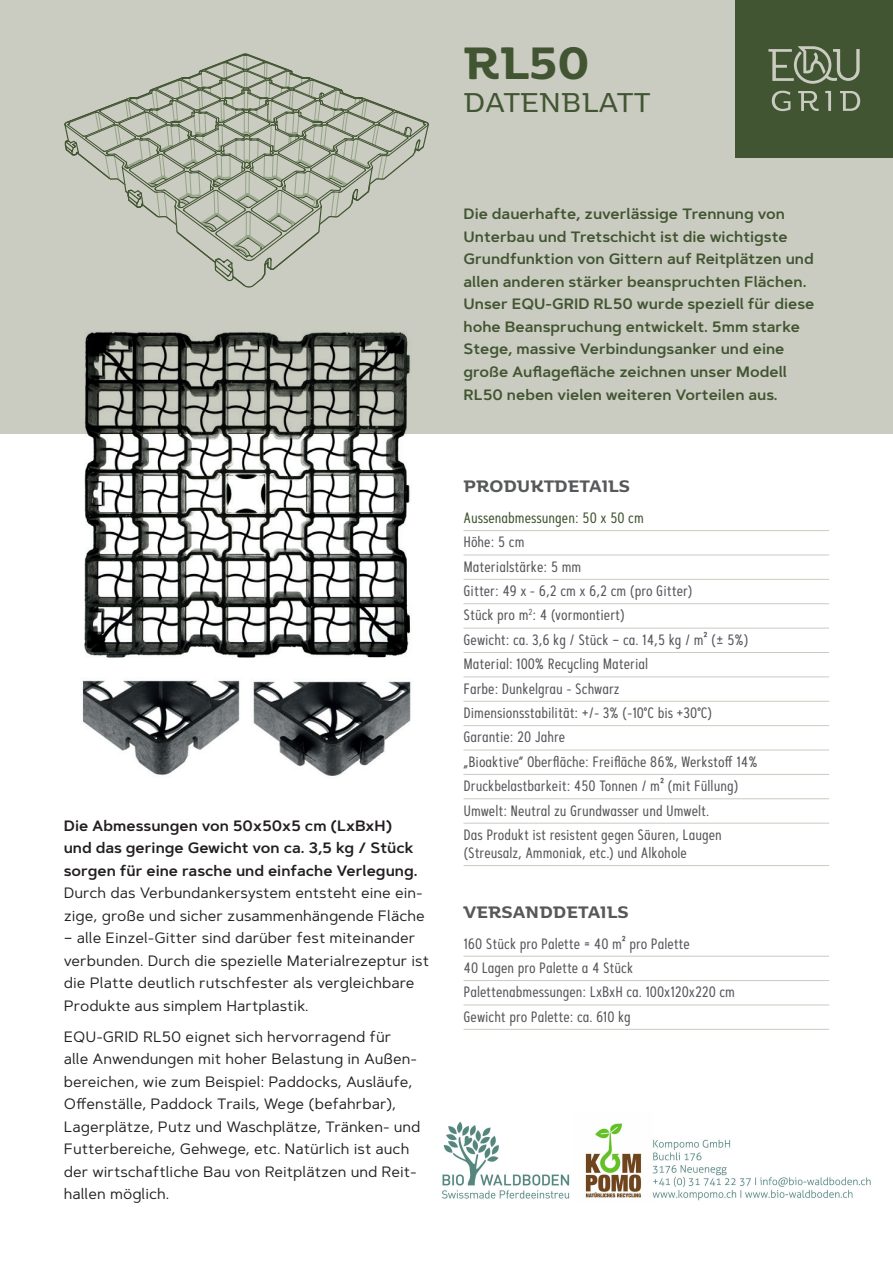
<style>
.page{position:relative;width:893px;height:1263px;background:#fff}
.page>*{position:absolute;margin:0;border:0;box-sizing:border-box;transform-origin:0 0}
.t1{font:600 45px "Moreno";color:#425532}
.t2{font:27px "Moreno";color:#425532}
.t3{font:600 16.5px "Moreno";color:#57585a}
.t4{font:15px/24.5px "Artegra Sans Cn Alt";color:#57585a}
.t5{font:15px/22.5px "Artegra Sans";color:#231f20}
.t6{font:600 15px/22.5px "Artegra Sans";color:#425532}
.t7{font:600 15px/22.5px "Artegra Sans";color:#231f20}
.t8{font:15px "Artegra Sans Cn Alt";color:#425532}
</style>
<div class="page">
<div style="left:0;top:0;width:893px;height:434px;background:#caccc1"></div>
<hr style="left:463px;top:530px;width:366px;height:1px;background:#caccc1">
<hr style="left:463px;top:555px;width:366px;height:1px;background:#caccc1">
<hr style="left:463px;top:579px;width:366px;height:1px;background:#caccc1">
<hr style="left:463px;top:603px;width:366px;height:1px;background:#caccc1">
<hr style="left:463px;top:628px;width:366px;height:1px;background:#caccc1">
<hr style="left:463px;top:652px;width:366px;height:1px;background:#caccc1">
<hr style="left:463px;top:677px;width:366px;height:1px;background:#caccc1">
<hr style="left:463px;top:701px;width:366px;height:1px;background:#caccc1">
<hr style="left:463px;top:725px;width:366px;height:1px;background:#caccc1">
<hr style="left:463px;top:750px;width:366px;height:1px;background:#caccc1">
<hr style="left:463px;top:774px;width:366px;height:1px;background:#caccc1">
<hr style="left:463px;top:798px;width:366px;height:1px;background:#caccc1">
<hr style="left:463px;top:823px;width:366px;height:1px;background:#caccc1">
<hr style="left:463px;top:865px;width:366px;height:1px;background:#caccc1">
<hr style="left:463px;top:956px;width:366px;height:1px;background:#caccc1">
<hr style="left:463px;top:980px;width:366px;height:1px;background:#caccc1">
<hr style="left:463px;top:1005px;width:366px;height:1px;background:#caccc1">
<hr style="left:463px;top:1029px;width:366px;height:1px;background:#caccc1">
<svg style="left:64px;top:53px;width:365px;height:235px"></svg>
<div style="left:736px;top:0;width:157px;height:157px;background:#425532"></div>
<svg style="left:772px;top:91px;width:18px;height:20px"></svg>
<svg style="left:798px;top:91px;width:21px;height:20px"></svg>
<svg style="left:825px;top:91px;width:6px;height:20px"></svg>
<svg style="left:840px;top:91px;width:20px;height:20px"></svg>
<svg style="left:768px;top:46px;width:92px;height:38px"></svg>
<img style="left:82px;top:680px;width:158px;height:96px">
<img style="left:253px;top:681px;width:158px;height:95px">
<img style="left:84px;top:331px;width:327px;height:327px">
<img style="left:442px;top:1121px;width:429px;height:80px">
<h1 class="t1" style="left:463px;top:24px;width:128px">RL50</h1>
<h2 class="t2" style="left:463px;top:80px;width:189px">DATENBLATT</h2>
<p class="t7" style="left:64px;top:814px;width:355px">Die Abmessungen von 50x50x5 cm (LxBxH) und das geringe Gewicht von ca. 3,5 kg / Stück sorgen für eine rasche und einfache Verlegung.</p>
<p class="t5" style="left:64px;top:881px;width:363px">Durch das Verbundankersystem entsteht eine ein&shy;zige, große und sicher zusammenhängende Fläche</p>
<p class="t5" style="left:64px;top:926px;width:367px">– alle Einzel-Gitter sind darüber fest miteinander verbunden. Durch die spezielle Materialrezeptur ist die Platte deutlich rutschfester als vergleichbare Produkte aus simplem Hartplastik.</p>
<p class="t5" style="left:64px;top:1025px;width:358px">EQU-GRID RL50 eignet sich hervorragend für<br>alle Anwendungen mit hoher Belastung in Außen&shy;bereichen, wie zum Beispiel: Paddocks, Ausläufe, Offenställe, Paddock Trails, Wege (befahrbar), Lagerplätze, Putz und Waschplätze, Tränken- und Futterbereiche, Gehwege, etc. Natürlich ist auch der wirtschaftliche Bau von Reitplätzen und Reit&shy;hallen möglich.</p>
<p class="t6" style="left:463px;top:203px;width:352px">Die dauerhafte, zuverlässige Trennung von Unterbau und Tretschicht ist die wichtigste Grundfunktion von Gittern auf Reitplätzen und allen anderen stärker beanspruchten Flächen.<br>Unser EQU-GRID RL50 wurde speziell für diese hohe Beanspruchung entwickelt. 5mm starke Stege, massive Verbindungsanker und eine große Auflagefläche zeichnen unser Modell RL50 neben vielen weiteren Vorteilen aus.</p>
<p class="t3" style="left:463px;top:472px;width:168px">PRODUKTDETAILS</p>
<p class="t8" style="left:463px;top:508px;width:182px">Aussenabmessungen: 50 x 50 cm</p>
<p class="t4" style="left:463px;top:530px;width:296px">Höhe: 5 cm<br>Materialstärke: 5 mm<br>Gitter: 49 x - 6,2 cm x 6,2 cm (pro Gitter)<br>Stück pro m<sup>2</sup>: 4 (vormontiert)<br>Gewicht: ca. 3,6 kg / Stück – ca. 14,5 kg / m² (± 5%)<br>Material: 100% Recycling Material<br>Farbe: Dunkelgrau - Schwarz<br>Dimensionsstabilität: +/- 3% (-10°C bis +30°C)<br>Garantie: 20 Jahre<br>„Bioaktive“ Oberfläche: Freifläche 86%, Werkstoff 14% Druckbelastbarkeit: 450 Tonnen / m² (mit Füllung)<br>Umwelt: Neutral zu Grundwasser und Umwelt.<br>Das Produkt ist resistent gegen Säuren, Laugen</p>
<p class="t4" style="left:463px;top:840px;width:225px">(Streusalz, Ammoniak, etc.) und Alkohole</p>
<p class="t3" style="left:463px;top:897px;width:167px">VERSANDDETAILS</p>
<p class="t4" style="left:463px;top:931px;width:273px">160 Stück pro Palette = 40 m² pro Palette<br>40 Lagen pro Palette a 4 Stück Palettenabmessungen: LxBxH ca. 100x120x220 cm Gewicht pro Palette: ca. 610 kg</p>
</div>
